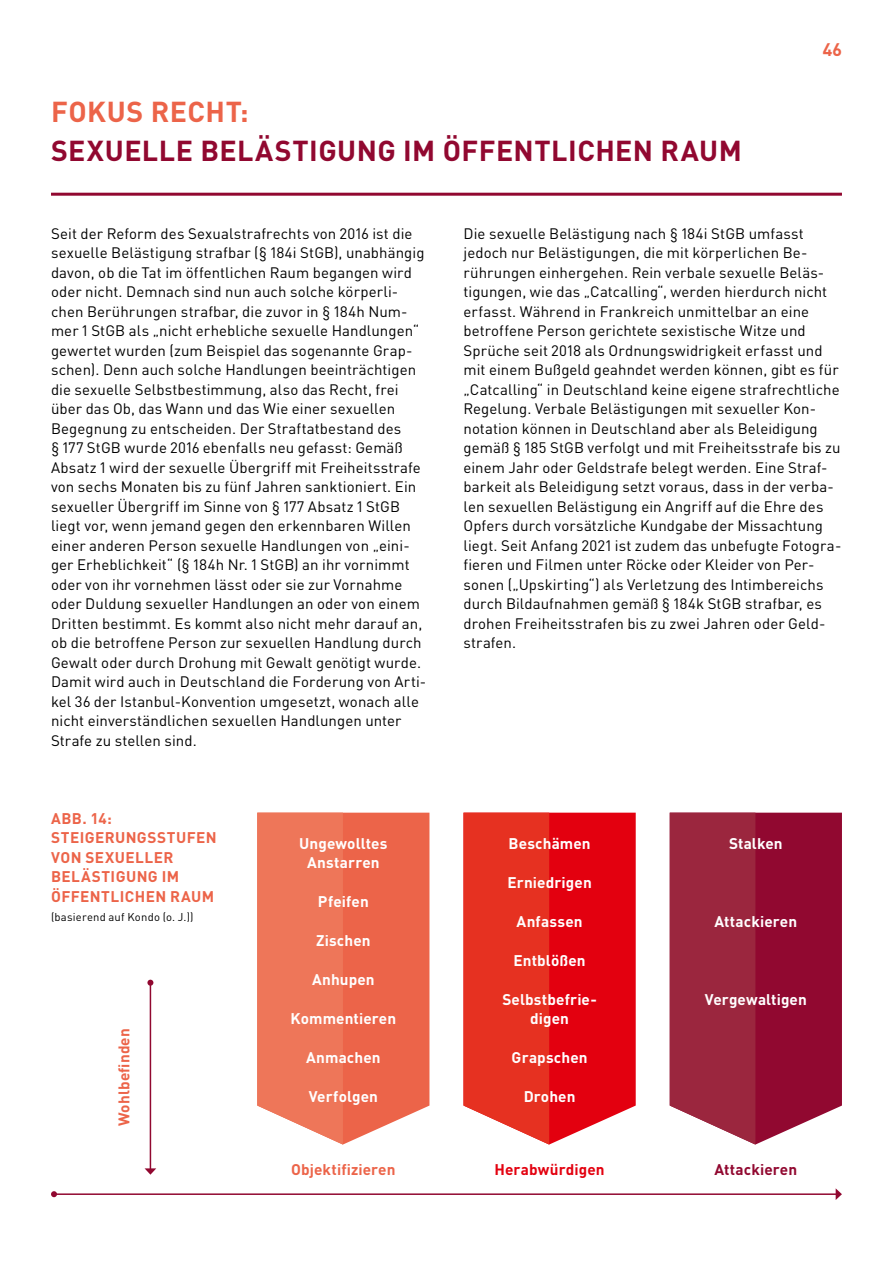
<style>
.page{position:relative;width:893px;height:1263px;background:#fff}
.page>*{position:absolute;margin:0;border:0;box-sizing:border-box;transform-origin:0 0}
.t1{font:700 28.5px "DIN Pro";letter-spacing:.015em;color:#910830}
.t2{font:700 28.5px "DIN Pro";letter-spacing:.015em;color:#ec6449}
.t3{font:700 18px "DIN Pro";color:#ec6449}
.t4{font:700 15.3px/19.5px "DIN Pro";letter-spacing:.005em;color:#fff;text-align:center}
.t5{font:700 15.3px/19.5px "DIN Pro";letter-spacing:.025em;color:#ec6449}
.t6{font:700 15.3px "DIN Pro";letter-spacing:.005em;color:#ec6449}
.t7{font:700 15.3px "DIN Pro";letter-spacing:.005em;color:#e3000f}
.t8{font:700 15.3px "DIN Pro";letter-spacing:.005em;color:#910830}
.t9{font:15px/19.5px "DIN Pro";letter-spacing:.005em;color:#000}
.t10{font:11.25px "DIN Pro";letter-spacing:.02em;color:#000}
</style>
<div class="page">
<hr style="left:51px;top:193px;width:791px;height:3px;background:#910830">
<div style="left:343px;top:813px;width:86px;height:331px;background:#ec6449"></div>
<svg style="left:549px;top:813px;width:87px;height:331px;background:#e40f1d"></svg>
<div style="left:755px;top:813px;width:87px;height:331px;background:#910830"></div>
<div style="left:257px;top:813px;width:86px;height:331px;background:#ee7659"></div>
<div style="left:463px;top:813px;width:86px;height:331px;background:#e63121"></div>
<div style="left:670px;top:813px;width:85px;height:331px;background:#9b263e"></div>
<hr style="left:54px;top:1193px;width:782px;height:2px;background:#910830">
<svg style="left:51px;top:1191px;width:6px;height:6px"></svg>
<svg style="left:836px;top:1188px;width:6px;height:12px"></svg>
<hr style="left:150px;top:983px;width:1px;height:186px;background:#910830">
<svg style="left:147px;top:980px;width:6px;height:6px"></svg>
<svg style="left:145px;top:1168px;width:11px;height:7px"></svg>
<h1 class="t2" style="left:51px;top:89px;width:199px">FOKUS RECHT:</h1>
<h1 class="t1" style="left:51px;top:128px;width:692px">SEXUELLE BELÄSTIGUNG IM ÖFFENTLICHEN RAUM</h1>
<p class="t3" style="left:822px;top:36px;width:21px">46</p>
<p class="t9" style="left:51px;top:222px;width:377px">Seit der Reform des Sexualstrafrechts von 2016 ist die sexuelle Belästigung strafbar (§ 184i StGB), unabhängig davon, ob die Tat im öffentlichen Raum begangen wird oder nicht. Demnach sind nun auch solche körperli&shy;chen Berührungen strafbar, die zuvor in § 184h Num&shy;mer 1 StGB als „nicht erhebliche sexuelle Handlungen“ gewertet wurden (zum Beispiel das sogenannte Grap&shy;schen). Denn auch solche Handlungen beeinträchtigen die sexuelle Selbstbestimmung, also das Recht, frei über das Ob, das Wann und das Wie einer sexuellen Begegnung zu entscheiden. Der Straftatbestand des<br>§ 177 StGB wurde 2016 ebenfalls neu gefasst: Gemäß Absatz 1 wird der sexuelle Übergriff mit Freiheitsstrafe von sechs Monaten bis zu fünf Jahren sanktioniert. Ein sexueller Übergriff im Sinne von § 177 Absatz 1 StGB liegt vor, wenn jemand gegen den erkennbaren Willen einer anderen Person sexuelle Handlungen von „eini&shy;ger Erheblichkeit“ (§ 184h Nr. 1 StGB) an ihr vornimmt oder von ihr vornehmen lässt oder sie zur Vornahme oder Duldung sexueller Handlungen an oder von einem Dritten bestimmt. Es kommt also nicht mehr darauf an, ob die betroffene Person zur sexuellen Handlung durch Gewalt oder durch Drohung mit Gewalt genötigt wurde.<br>Damit wird auch in Deutschland die Forderung von Arti&shy;kel 36 der Istanbul-Konvention umgesetzt, wonach alle nicht einverständlichen sexuellen Handlungen unter Strafe zu stellen sind.</p>
<p class="t9" style="left:463px;top:222px;width:379px">Die sexuelle Belästigung nach § 184i StGB umfasst jedoch nur Belästigungen, die mit körperlichen Be&shy;rührungen einhergehen. Rein verbale sexuelle Beläs&shy;tigungen, wie das „Catcalling“, werden hierdurch nicht erfasst. Während in Frankreich unmittelbar an eine betroffene Person gerichtete sexistische Witze und Sprüche seit 2018 als Ordnungswidrigkeit erfasst und mit einem Bußgeld geahndet werden können, gibt es für „Catcalling“ in Deutschland keine eigene strafrechtliche Regelung. Verbale Belästigungen mit sexueller Kon&shy;notation können in Deutschland aber als Beleidigung gemäß § 185 StGB verfolgt und mit Freiheitsstrafe bis zu einem Jahr oder Geldstrafe belegt werden. Eine Straf&shy;barkeit als Beleidigung setzt voraus, dass in der verba&shy;len sexuellen Belästigung ein Angriff auf die Ehre des Opfers durch vorsätzliche Kundgabe der Missachtung liegt. Seit Anfang 2021 ist zudem das unbefugte Fotogra&shy;fieren und Filmen unter Röcke oder Kleider von Per&shy;sonen („Upskirting“) als Verletzung des Intimbereichs durch Bildaufnahmen gemäß § 184k StGB strafbar, es drohen Freiheitsstrafen bis zu zwei Jahren oder Geld&shy;strafen.</p>
<p class="t5" style="left:51px;top:807px;width:167px">ABB. 14:<br>STEIGERUNGSSTUFEN<br>VON SEXUELLER<br>BELÄSTIGUNG IM<br>ÖFFENTLICHEN RAUM</p>
<p class="t10" style="left:51px;top:908px;width:144px">(basierend auf Kondo (o. J.))</p>
<p class="t6" style="left:112px;top:1126px;width:99px;rotate:-90deg">Wohlbefinden</p>
<p class="t4" style="left:299px;top:833px;width:90px">Ungewolltes<br>Anstarren</p>
<p class="t4" style="left:318px;top:891px;width:52px">Pfeifen</p>
<p class="t4" style="left:316px;top:930px;width:56px">Zischen</p>
<p class="t4" style="left:312px;top:969px;width:64px">Anhupen</p>
<p class="t4" style="left:291px;top:1008px;width:107px">Kommentieren</p>
<p class="t4" style="left:306px;top:1047px;width:76px">Anmachen</p>
<p class="t4" style="left:309px;top:1086px;width:71px">Verfolgen</p>
<p class="t4" style="left:508px;top:833px;width:84px">Beschämen</p>
<p class="t4" style="left:507px;top:872px;width:86px">Erniedrigen</p>
<p class="t4" style="left:517px;top:911px;width:67px">Anfassen</p>
<p class="t4" style="left:514px;top:950px;width:74px">Entblößen</p>
<p class="t4" style="left:502px;top:989px;width:96px">Selbstbefrie&shy;digen</p>
<p class="t4" style="left:512px;top:1047px;width:77px">Grapschen</p>
<p class="t4" style="left:524px;top:1086px;width:53px">Drohen</p>
<p class="t4" style="left:729px;top:833px;width:55px">Stalken</p>
<p class="t4" style="left:714px;top:911px;width:84px">Attackieren</p>
<p class="t4" style="left:705px;top:989px;width:104px">Vergewaltigen</p>
<p class="t6" style="left:291px;top:1158px;width:106px">Objektifizieren</p>
<p class="t7" style="left:494px;top:1158px;width:112px">Herabwürdigen</p>
<p class="t8" style="left:714px;top:1158px;width:84px">Attackieren</p>
</div>
